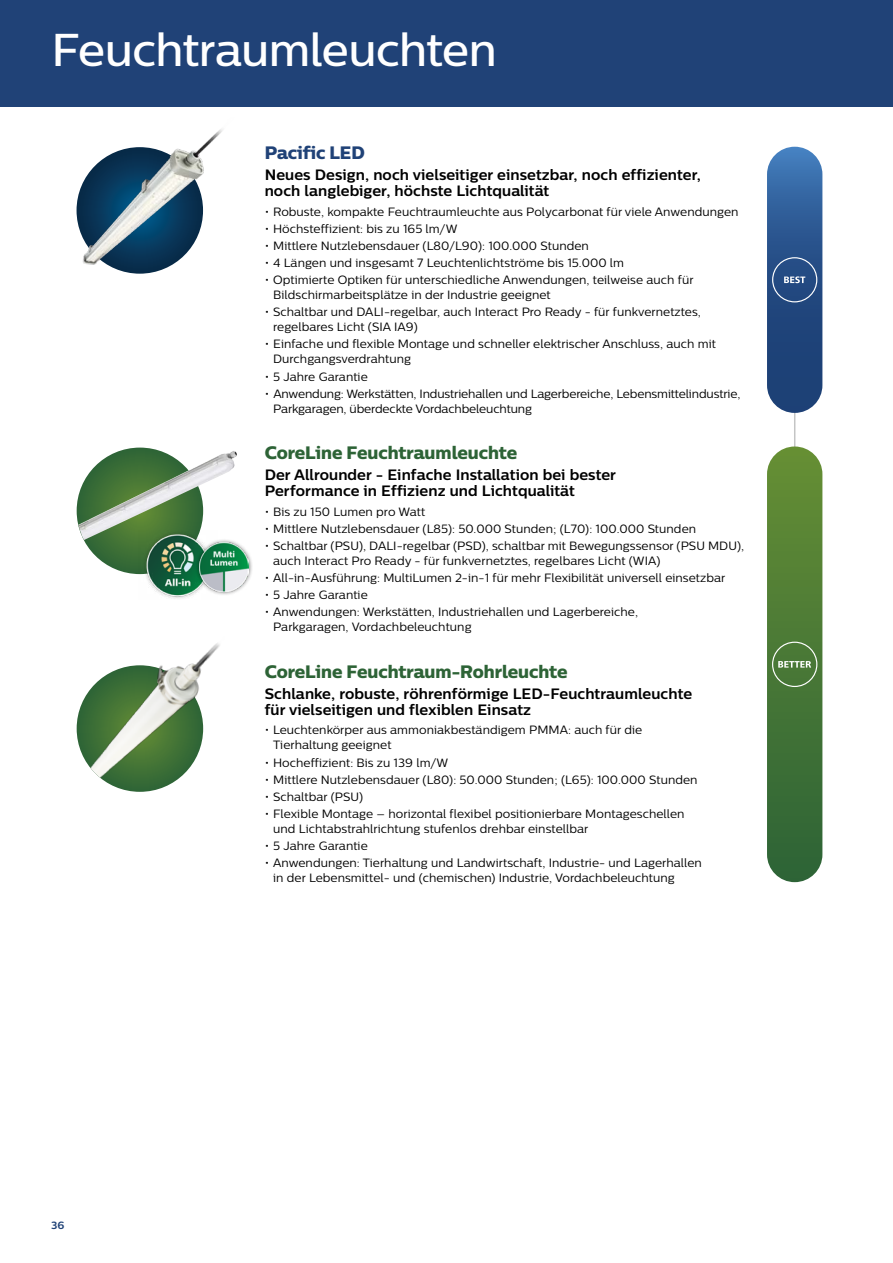
<style>
.page{position:relative;width:893px;height:1263px;background:#fff}
.page>*{position:absolute;margin:0;border:0;box-sizing:border-box;transform-origin:0 0}
.t1{font:500 45.9px "Centrale Sans";letter-spacing:-.015em;color:#fff}
.t2{font:18px "Centrale Sans X Bold";color:#2d6336}
.t3{font:18px "Centrale Sans X Bold";color:#204277}
.t4{font:700 15px/16.5px "Centrale Sans";letter-spacing:.005em;color:#000}
.t5{font:12px/15px "Centrale Sans";letter-spacing:.005em;color:#000}
.t6{font:700 10.5px "Centrale Sans";color:#204277}
</style>
<div class="page">
<div style="left:0;top:0;width:893px;height:107px;background:#204277"></div>
<svg style="left:77px;top:448px;width:126px;height:126px"></svg>
<img style="left:78px;top:450px;width:159px;height:90px">
<img style="left:76px;top:129px;width:147px;height:142px">
<hr style="left:794px;top:231px;width:1px;height:609px;background:#c4c5c5">
<svg style="left:767px;top:147px;width:55px;height:266px;background:#29538b"></svg>
<div style="left:767px;top:446px;width:55px;height:436px;background:linear-gradient(to bottom,#689036,#2c6236);border-radius:28px"></div>
<svg style="left:772px;top:257px;width:45px;height:45px;background:#3c5f90"></svg>
<svg style="left:772px;top:642px;width:45px;height:45px;background:#618950"></svg>
<img style="left:77px;top:665px;width:126px;height:127px;border-radius:63px">
<img style="left:107px;top:643px;width:113px;height:117px">
<img style="left:138px;top:530px;width:79px;height:69px">
<div style="left:195px;top:538px;width:58px;height:58px;background:#000;opacity:.6"></div>
<img style="left:200px;top:543px;width:49px;height:49px">
<h1 class="t1" style="left:51px;top:23px;width:447px">Feuchtraumleuchten</h1>
<p class="t6" style="left:51px;top:1219px;width:15px">36</p>
<h2 class="t3" style="left:265px;top:141px;width:102px">Pacific LED</h2>
<p class="t4" style="left:265px;top:166px;width:438px">Neues Design, noch vielseitiger einsetzbar, noch effizienter, noch langlebiger, höchste Lichtqualität</p>
<p class="t5" style="left:265px;top:204px;width:475px">• Robuste, kompakte Feuchtraumleuchte aus Polycarbonat für viele Anwendungen</p>
<p class="t5" style="left:265px;top:221px;width:194px">• Höchsteffizient: bis zu 165 lm/W</p>
<p class="t5" style="left:265px;top:238px;width:326px">• Mittlere Nutzlebensdauer (L80/L90): 100.000 Stunden</p>
<p class="t5" style="left:265px;top:255px;width:361px">• 4 Längen und insgesamt 7 Leuchtenlichtströme bis 15.000 lm</p>
<p class="t5" style="left:273px;top:272px;width:422px;text-indent:-9px">• Optimierte Optiken für unterschiedliche Anwendungen, teilweise auch für<br>Bildschirmarbeitsplätze in der Industrie geeignet</p>
<p class="t5" style="left:273px;top:304px;width:429px;text-indent:-9px">• Schaltbar und DALI-regelbar, auch Interact Pro Ready - für funkvernetztes, regelbares Licht (SIA IA9)</p>
<p class="t5" style="left:273px;top:336px;width:444px;text-indent:-9px">• Einfache und flexible Montage und schneller elektrischer Anschluss, auch mit<br>Durchgangsverdrahtung</p>
<p class="t5" style="left:265px;top:369px;width:105px">• 5 Jahre Garantie</p>
<p class="t5" style="left:273px;top:386px;width:469px;text-indent:-9px">• Anwendung: Werkstätten, Industriehallen und Lagerbereiche, Lebensmittelindustrie,<br>Parkgaragen, überdeckte Vordachbeleuchtung</p>
<h2 class="t2" style="left:265px;top:441px;width:254px">CoreLine Feuchtraumleuchte</h2>
<p class="t4" style="left:265px;top:466px;width:353px">Der Allrounder - Einfache Installation bei bester<br>Performance in Effizienz und Lichtqualität</p>
<p class="t5" style="left:265px;top:504px;width:162px">• Bis zu 150 Lumen pro Watt</p>
<p class="t5" style="left:265px;top:521px;width:433px">• Mittlere Nutzlebensdauer (L85): 50.000 Stunden; (L70): 100.000 Stunden</p>
<p class="t5" style="left:273px;top:538px;width:472px;text-indent:-9px">• Schaltbar (PSU), DALI-regelbar (PSD), schaltbar mit Bewegungssensor (PSU MDU), auch Interact Pro Ready - für funkvernetztes, regelbares Licht (WIA)</p>
<p class="t5" style="left:265px;top:570px;width:462px">• All-in-Ausführung: MultiLumen 2-in-1 für mehr Flexibilität universell einsetzbar</p>
<p class="t5" style="left:265px;top:587px;width:105px">• 5 Jahre Garantie</p>
<p class="t5" style="left:273px;top:604px;width:366px;text-indent:-9px">• Anwendungen: Werkstätten, Industriehallen und Lagerbereiche,<br>Parkgaragen, Vordachbeleuchtung</p>
<h2 class="t2" style="left:265px;top:660px;width:304px">CoreLine Feuchtraum-Rohrleuchte</h2>
<p class="t4" style="left:265px;top:685px;width:429px">Schlanke, robuste, röhrenförmige LED-Feuchtraumleuchte für vielseitigen und flexiblen Einsatz</p>
<p class="t5" style="left:273px;top:722px;width:371px;text-indent:-9px">• Leuchtenkörper aus ammoniakbeständigem PMMA: auch für die<br>Tierhaltung geeignet</p>
<p class="t5" style="left:265px;top:755px;width:185px">• Hocheffizient: Bis zu 139 lm/W</p>
<p class="t5" style="left:265px;top:772px;width:434px">• Mittlere Nutzlebensdauer (L80): 50.000 Stunden; (L65): 100.000 Stunden</p>
<p class="t5" style="left:265px;top:789px;width:100px">• Schaltbar (PSU)</p>
<p class="t5" style="left:273px;top:806px;width:413px;text-indent:-9px">• Flexible Montage – horizontal flexibel positionierbare Montageschellen und Lichtabstrahlrichtung stufenlos drehbar einstellbar</p>
<p class="t5" style="left:265px;top:838px;width:105px">• 5 Jahre Garantie</p>
<p class="t5" style="left:273px;top:855px;width:430px;text-indent:-9px">• Anwendungen: Tierhaltung und Landwirtschaft, Industrie- und Lagerhallen in der Lebensmittel- und (chemischen) Industrie, Vordachbeleuchtung</p>
</div>
